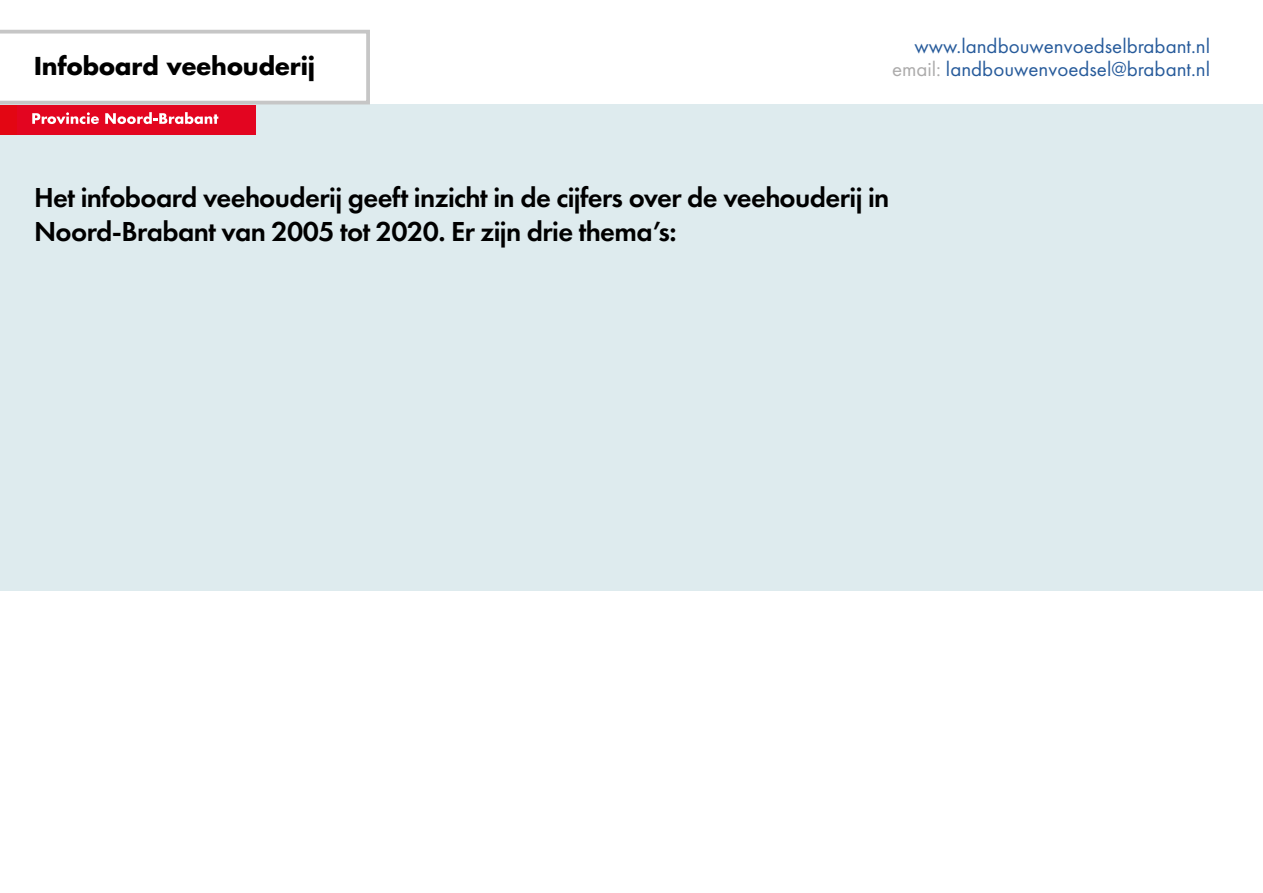
<style>
.page{position:relative;width:1263px;height:893px;background:#fff}
.page>*{position:absolute;margin:0;border:0;box-sizing:border-box;transform-origin:0 0}
.body{font:600 28.5px/34.2px "Futura PT";letter-spacing:-.02em;color:#000}
.Main_title{font:700 24px "Futura Std";color:#000}
.body-2{font:21px/22.5px "Futura PT";color:#275b9b;text-align:right}
.s1{color:#acabab}
</style>
<div class="page">
<div style="left:0;top:105px;width:1263px;height:486px;background:#deebee"></div>
<div style="left:0;top:105px;width:255px;height:30px;background:#e30613"></div>
<div style="left:17px;top:105px;width:238px;height:30px;background:#e30520"></div>
<svg style="left:32px;top:112px;width:67px;height:12px"></svg>
<svg style="left:105px;top:112px;width:113px;height:12px"></svg>
<svg style="left:0;top:30px;width:370px;height:74px"></svg>
<h1 class="Main_title" style="left:34px;top:50px;width:283px">Infoboard veehouderij</h1>
<p class="body-2" style="left:892px;top:35px;width:320px">www.landbouwenvoedselbrabant.nl <span class="s1">email:</span> landbouwenvoedsel@brabant.nl</p>
<p class="body" style="left:34px;top:180px;width:857px">Het infoboard veehouderij geeft inzicht in de cijfers over de veehouderij in<br>Noord-Brabant van 2005 tot 2020. Er zijn drie thema’s:</p>
</div>
